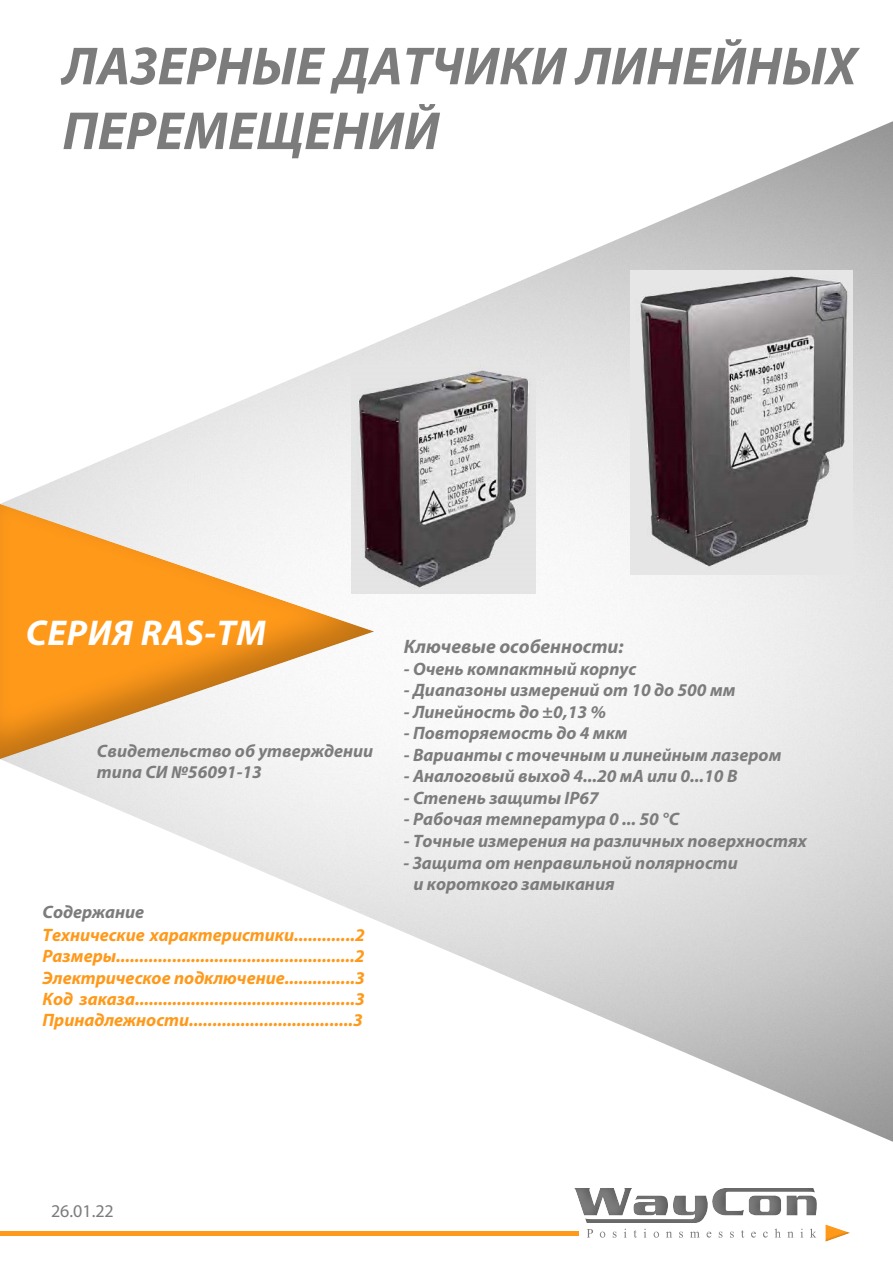
<style>
.page{position:relative;width:893px;height:1263px;background:#fff}
.page>*{position:absolute;margin:0;border:0;box-sizing:border-box;transform-origin:0 0}
.Titelseite_Sensorart{font:italic 700 54px/64.8px "Myriad Pro";color:#7d7c7d}
.Titelseite_Sensorser{font:italic 700 36px "Myriad Pro";letter-spacing:.02em;color:#fff}
.t1{font:italic 700 19.5px "Myriad Pro";color:#7d7c7d}
.Inhaltsverzeichnis_Ü{font:italic 700 18px/20.7px "Myriad Pro";color:#7d7c7d}
.t2{font:italic 700 18px/21.5px "Myriad Pro";color:#ff991a;text-align:justify}
.t3{font:18px "Myriad Pro";color:#7d7c7d}
</style>
<div class="page">
<div style="left:824px;top:1221px;width:28px;height:21px;background:#5e5f5f;opacity:.2"></div>
<svg style="left:574px;top:1188px;width:243px;height:50px"></svg>
<hr style="left:0;top:1231px;width:578px;height:4px;background:#ff991a">
<div style="left:0;top:503px;width:376px;height:258px;background:#000;opacity:.25"></div>
<img style="left:352px;top:365px;width:183px;height:228px">
<img style="left:630px;top:271px;width:222px;height:304px">
<p class="Titelseite_Sensorart" style="left:62px;top:32px;width:796px">ЛАЗЕРНЫЕ ДАТЧИКИ ЛИНЕЙНЫХ<br>ПЕРЕМЕЩЕНИЙ</p>
<p class="Titelseite_Sensorser" style="left:26px;top:609px;width:242px">СЕРИЯ RAS-TM</p>
<p class="Inhaltsverzeichnis_Ü" style="left:97px;top:740px;width:278px">Свидетельство об утверждении типа СИ №56091-13</p>
<p class="Inhaltsverzeichnis_Ü" style="left:43px;top:901px;width:103px">Содержание</p>
<p class="t2" style="left:43px;top:923px;width:324px">Технические характеристики.............2<br>Размеры...................................................2<br>Электрическое подключение...............3<br>Код заказа...............................................3<br>Принадлежности...................................3</p>
<p class="t1" style="left:404px;top:633px;width:221px">Ключевые особенности:</p>
<p class="Inhaltsverzeichnis_Ü" style="left:404px;top:658px;width:234px">- Очень компактный корпус</p>
<p class="Inhaltsverzeichnis_Ü" style="left:404px;top:679px;width:333px">- Диапазоны измерений от 10 до 500 мм</p>
<p class="Inhaltsverzeichnis_Ü" style="left:404px;top:701px;width:204px">- Линейность до ±0,13 %</p>
<p class="Inhaltsverzeichnis_Ü" style="left:404px;top:722px;width:225px">- Повторяемость до 4 мкм</p>
<p class="Inhaltsverzeichnis_Ü" style="left:404px;top:744px;width:379px">- Варианты с точечным и линейным лазером</p>
<p class="Inhaltsverzeichnis_Ü" style="left:404px;top:765px;width:335px">- Аналоговый выход 4...20 мА или 0...10 В</p>
<p class="Inhaltsverzeichnis_Ü" style="left:404px;top:787px;width:197px">- Степень защиты IP67</p>
<p class="Inhaltsverzeichnis_Ü" style="left:404px;top:808px;width:277px">- Рабочая температура 0 ... 50 °C</p>
<p class="Inhaltsverzeichnis_Ü" style="left:404px;top:830px;width:404px">- Точные измерения на различных поверхностях</p>
<p class="Inhaltsverzeichnis_Ü" style="left:414px;top:852px;width:326px;text-indent:-10px">- Защита от неправильной полярности и короткого замыкания</p>
<p class="t3" style="left:51px;top:1200px;width:64px">26.01.22</p>
</div>
